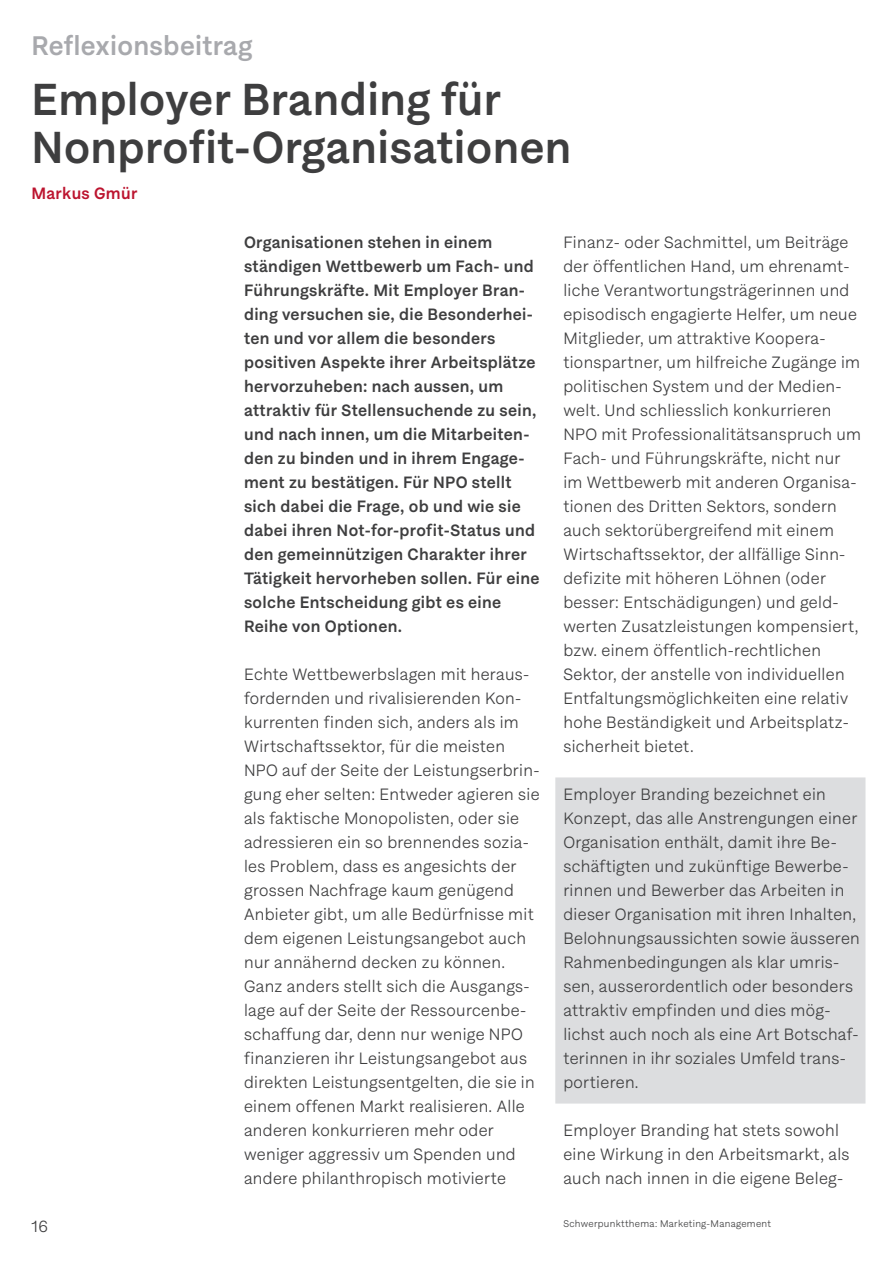
<style>
.page{position:relative;width:893px;height:1263px;background:#fff}
.page>*{position:absolute;margin:0;border:0;box-sizing:border-box;transform-origin:0 0}
.t1{font:500 45px/48px "Solanel";letter-spacing:.01em;color:#3e3e3f}
.t2{font:500 27px "Solanel";letter-spacing:.01em;color:#a8a9ad}
.t3{font:300 16.5px/24px "Solanel";letter-spacing:.02em;color:#3e3e3f}
.t4{font:500 16.5px/24px "Solanel";letter-spacing:.02em;color:#3e3e3f}
.t5{font:500 16.5px "Solanel";letter-spacing:.02em;color:#bc142f}
.t6{font:300 9.75px "Solanel";letter-spacing:.03em;color:#3e3e3f}
</style>
<div class="page">
<div style="left:555px;top:777px;width:310px;height:326px;background:#dcdddf;border:2px solid #dcdddf"></div>
<h2 class="t2" style="left:31px;top:28px;width:222px">Reflexionsbeitrag</h2>
<h1 class="t1" style="left:31px;top:74px;width:541px">Employer Branding für<br>Nonprofit-Organisationen</h1>
<p class="t5" style="left:31px;top:182px;width:107px">Markus Gmür</p>
<p class="t4" style="left:244px;top:230px;width:297px">Organisationen stehen in einem ständigen Wettbewerb um Fach- und Führungskräfte. Mit Employer Bran&shy;ding versuchen sie, die Besonderhei&shy;ten und vor allem die besonders positiven Aspekte ihrer Arbeitsplätze hervorzuheben: nach aussen, um attraktiv für Stellensuchende zu sein, und nach innen, um die Mitarbeiten&shy;den zu binden und in ihrem Engage&shy;ment zu bestätigen. Für NPO stellt sich dabei die Frage, ob und wie sie dabei ihren Not-for-profit-Status und den gemeinnützigen Charakter ihrer Tätigkeit hervorheben sollen. Für eine solche Entscheidung gibt es eine Reihe von Optionen.</p>
<p class="t3" style="left:244px;top:661px;width:297px">Echte Wettbewerbslagen mit heraus&shy;fordernden und rivalisierenden Kon&shy;kurrenten finden sich, anders als im Wirtschaftssektor, für die meisten NPO auf der Seite der Leistungserbrin&shy;gung eher selten: Entweder agieren sie als faktische Monopolisten, oder sie adressieren ein so brennendes sozia&shy;les Problem, dass es angesichts der grossen Nachfrage kaum genügend Anbieter gibt, um alle Bedürfnisse mit dem eigenen Leistungsangebot auch nur annähernd decken zu können.<br>Ganz anders stellt sich die Ausgangs&shy;lage auf der Seite der Ressourcenbe&shy;schaffung dar, denn nur wenige NPO finanzieren ihr Leistungsangebot aus direkten Leistungsentgelten, die sie in einem offenen Markt realisieren. Alle anderen konkurrieren mehr oder weniger aggressiv um Spenden und andere philanthropisch motivierte</p>
<p class="t3" style="left:563px;top:229px;width:299px">Finanz- oder Sachmittel, um Beiträge der öffentlichen Hand, um ehrenamt&shy;liche Verantwortungsträgerinnen und episodisch engagierte Helfer, um neue Mitglieder, um attraktive Koopera&shy;tionspartner, um hilfreiche Zugänge im politischen System und der Medien&shy;welt. Und schliesslich konkurrieren NPO mit Professionalitätsanspruch um Fach- und Führungskräfte, nicht nur im Wettbewerb mit anderen Organisa&shy;tionen des Dritten Sektors, sondern auch sektorübergreifend mit einem Wirtschaftssektor, der allfällige Sinn&shy;defizite mit höheren Löhnen (oder besser: Entschädigungen) und geld&shy;werten Zusatzleistungen kompensiert, bzw. einem öffentlich-rechtlichen Sektor, der anstelle von individuellen Entfaltungsmöglichkeiten eine relativ hohe Beständigkeit und Arbeitsplatz&shy;sicherheit bietet.</p>
<p class="t3" style="left:563px;top:781px;width:298px">Employer Branding bezeichnet ein Konzept, das alle Anstrengungen einer Organisation enthält, damit ihre Be&shy;schäftigten und zukünftige Bewerbe&shy;rinnen und Bewerber das Arbeiten in dieser Organisation mit ihren Inhalten, Belohnungsaussichten sowie äusseren Rahmenbedingungen als klar umris&shy;sen, ausserordentlich oder besonders attraktiv empfinden und dies mög&shy;lichst auch noch als eine Art Botschaf&shy;terinnen in ihr soziales Umfeld trans&shy;portieren.</p>
<p class="t3" style="left:563px;top:1118px;width:288px">Employer Branding hat stets sowohl eine Wirkung in den Arbeitsmarkt, als auch nach innen in die eigene Beleg-</p>
<p class="t3" style="left:31px;top:1213px;width:18px">16</p>
<p class="t6" style="left:563px;top:1217px;width:209px">Schwerpunktthema: Marketing-Management</p>
</div>
